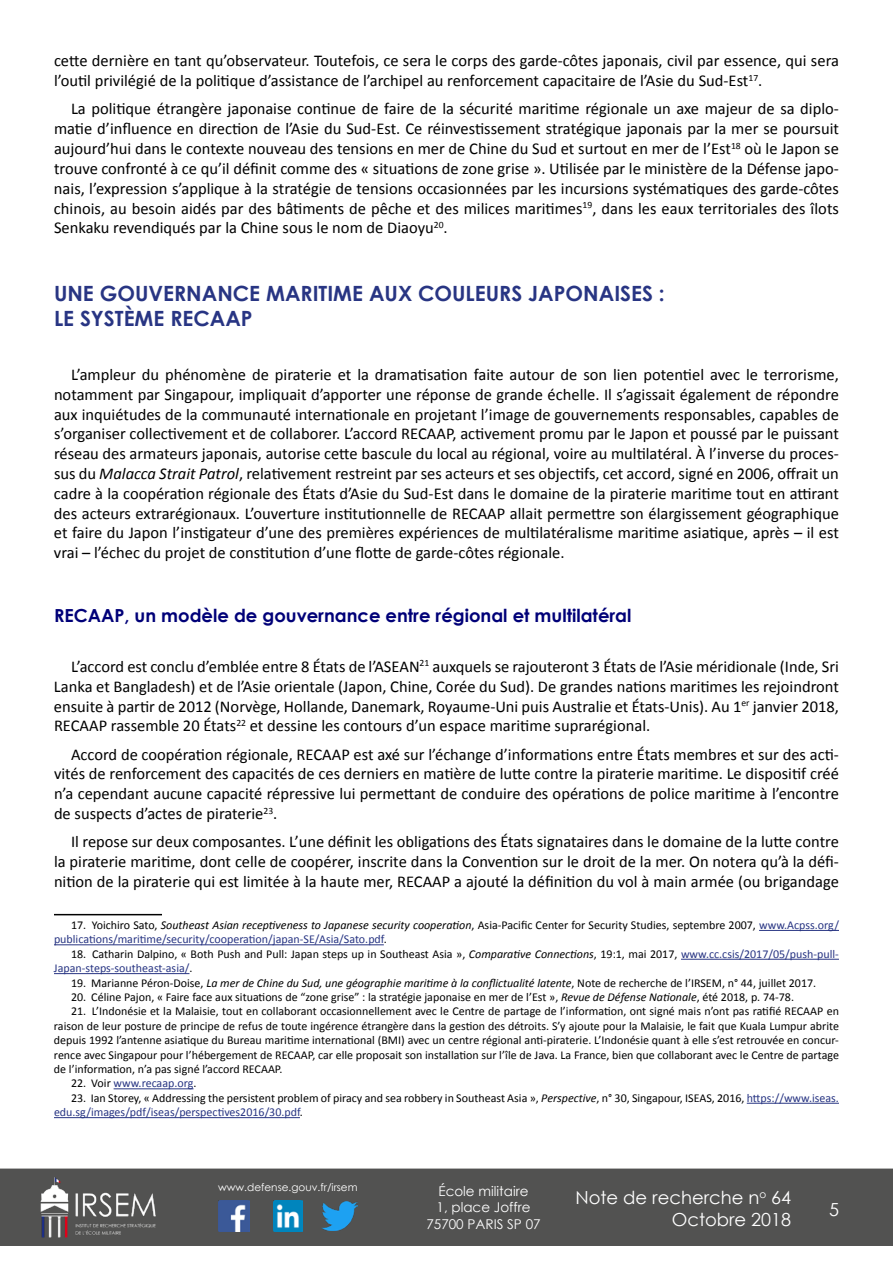
<style>
.page{position:relative;width:893px;height:1263px;background:#fff}
.page>*{position:absolute;margin:0;border:0;box-sizing:border-box;transform-origin:0 0}
.t1{font:700 21px/25.2px "Century Gothic";color:#283583}
.t2{font:700 18px "Century Gothic";color:#000078}
.t3{font:18px/21.6px "Century Gothic";color:#fff;text-align:right}
.t4{font:16.5px/19.8px "Calibri";color:#000;text-align:justify}
.t5{font:13.5px/16.2px "Century Gothic";color:#fff;text-align:center}
.t6{font:12px/14.4px "Calibri";color:#000}
.t7{font:12px/14.4px "Calibri";color:#283583}
.t8{font:10.5px "Century Gothic";color:#fff}
.s1{font-style:italic}
.s2{color:#000}
.s3{font-style:italic;color:#000}
.s4{color:#283583}
</style>
<div class="page">
<div style="left:0;top:1168px;width:893px;height:78px;background:#525251;border:2px solid #525251"></div>
<img style="left:39px;top:1169px;width:117px;height:76px">
<img style="left:322px;top:1201px;width:36px;height:30px">
<img style="left:218px;top:1200px;width:31px;height:32px">
<img style="left:274px;top:1200px;width:28px;height:32px">
<hr style="left:54px;top:914px;width:108px;height:1px;background:#000">
<hr style="left:759px;top:930px;width:80px;height:1px;background:#283583">
<hr style="left:54px;top:944px;width:330px;height:1px;background:#283583">
<hr style="left:681px;top:959px;width:158px;height:1px;background:#283583">
<hr style="left:54px;top:973px;width:135px;height:1px;background:#283583">
<hr style="left:114px;top:1088px;width:79px;height:1px;background:#283583">
<hr style="left:747px;top:1103px;width:92px;height:1px;background:#283583">
<hr style="left:54px;top:1117px;width:246px;height:1px;background:#283583">
<p class="t4" style="left:54px;top:51px;width:786px">cette dernière en tant qu’observateur. Toutefois, ce sera le corps des garde-côtes japonais, civil par essence, qui sera l’outil privilégié de la politique d’assistance de l’archipel au renforcement capacitaire de l’Asie du Sud-Est<sup>17</sup>.</p>
<p class="t4" style="left:54px;top:99px;width:786px;text-indent:17px">La politique étrangère japonaise continue de faire de la sécurité maritime régionale un axe majeur de sa diplo&shy;matie d’influence en direction de l’Asie du Sud-Est. Ce réinvestissement stratégique japonais par la mer se poursuit aujourd’hui dans le contexte nouveau des tensions en mer de Chine du Sud et surtout en mer de l’Est<sup>18</sup> où le Japon se trouve confronté à ce qu’il définit comme des « situations de zone grise ». Utilisée par le ministère de la Défense japo&shy;nais, l’expression s’applique à la stratégie de tensions occasionnées par les incursions systématiques des garde-côtes chinois, au besoin aidés par des bâtiments de pêche et des milices maritimes<sup>19</sup>, dans les eaux territoriales des îlots Senkaku revendiqués par la Chine sous le nom de Diaoyu<sup>20</sup>.</p>
<p class="t1" style="left:54px;top:280px;width:612px">UNE GOUVERNANCE MARITIME AUX COULEURS JAPONAISES :<br>LE SYSTÈME RECAAP</p>
<p class="t4" style="left:54px;top:365px;width:786px;text-indent:17px">L’ampleur du phénomène de piraterie et la dramatisation faite autour de son lien potentiel avec le terrorisme, notamment par Singapour, impliquait d’apporter une réponse de grande échelle. Il s’agissait également de répondre aux inquiétudes de la communauté internationale en projetant l’image de gouvernements responsables, capables de s’organiser collectivement et de collaborer. L’accord RECAAP, activement promu par le Japon et poussé par le puissant réseau des armateurs japonais, autorise cette bascule du local au régional, voire au multilatéral. À l’inverse du proces&shy;sus du <span class="s1">Malacca Strait Patrol</span>, relativement restreint par ses acteurs et ses objectifs, cet accord, signé en 2006, offrait un cadre à la coopération régionale des États d’Asie du Sud-Est dans le domaine de la piraterie maritime tout en attirant des acteurs extrarégionaux. L’ouverture institutionnelle de RECAAP allait permettre son élargissement géographique et faire du Japon l’instigateur d’une des premières expériences de multilatéralisme maritime asiatique, après – il est vrai – l’échec du projet de constitution d’une flotte de garde-côtes régionale.</p>
<p class="t2" style="left:54px;top:602px;width:579px">RECAAP, un modèle de gouvernance entre régional et multilatéral</p>
<p class="t4" style="left:54px;top:657px;width:786px;text-indent:17px">L’accord est conclu d’emblée entre 8 États de l’ASEAN<sup>21</sup> auxquels se rajouteront 3 États de l’Asie méridionale (Inde, Sri Lanka et Bangladesh) et de l’Asie orientale (Japon, Chine, Corée du Sud). De grandes nations maritimes les rejoindront ensuite à partir de 2012 (Norvège, Hollande, Danemark, Royaume-Uni puis Australie et États-Unis). Au 1<sup>er</sup> janvier 2018, RECAAP rassemble 20 États<sup>22</sup> et dessine les contours d’un espace maritime suprarégional.</p>
<p class="t4" style="left:54px;top:744px;width:786px;text-indent:17px">Accord de coopération régionale, RECAAP est axé sur l’échange d’informations entre États membres et sur des acti&shy;vités de renforcement des capacités de ces derniers en matière de lutte contre la piraterie maritime. Le dispositif créé n’a cependant aucune capacité répressive lui permettant de conduire des opérations de police maritime à l’encontre de suspects d’actes de piraterie<sup>23</sup>.</p>
<p class="t4" style="left:54px;top:832px;width:786px;text-indent:17px">Il repose sur deux composantes. L’une définit les obligations des États signataires dans le domaine de la lutte contre la piraterie maritime, dont celle de coopérer, inscrite dans la Convention sur le droit de la mer. On notera qu’à la défi&shy;nition de la piraterie qui est limitée à la haute mer, RECAAP a ajouté la définition du vol à main armée (ou brigandage</p>
<p class="t7" style="left:54px;top:918px;width:786px;text-indent:17px"><span class="s2">17. Yoichiro Sato,</span> <span class="s3">Southeast Asian receptiveness to Japanese security cooperation</span><span class="s2">, Asia-Pacific Center for Security Studies, septembre 2007,</span> www.Acpss.org/ publications/maritime/security/cooperation/japan-SE/Asia/Sato.pdf<span class="s2">.</span></p>
<p class="t6" style="left:54px;top:947px;width:786px;text-indent:17px">18. Catharin Dalpino, « Both Push and Pull: Japan steps up in Southeast Asia », <span class="s1">Comparative Connections</span>, 19:1, mai 2017, <span class="s4">www.cc.csis/2017/05/push-pull-<br>Japan-steps-southeast-asia/</span>.</p>
<p class="t6" style="left:71px;top:975px;width:747px">19. Marianne Péron-Doise, <span class="s1">La mer de Chine du Sud, une géographie maritime à la conflictualité latente</span>, Note de recherche de l’IRSEM, n° 44, juillet 2017.</p>
<p class="t6" style="left:71px;top:990px;width:725px">20. Céline Pajon, « Faire face aux situations de “zone grise” : la stratégie japonaise en mer de l’Est », <span class="s1">Revue de Défense Nationale</span>, été 2018, p. 74-78.</p>
<p class="t6" style="left:54px;top:1004px;width:786px;text-align:justify;text-indent:17px">21. L’Indonésie et la Malaisie, tout en collaborant occasionnellement avec le Centre de partage de l’information, ont signé mais n’ont pas ratifié RECAAP en raison de leur posture de principe de refus de toute ingérence étrangère dans la gestion des détroits. S’y ajoute pour la Malaisie, le fait que Kuala Lumpur abrite depuis 1992 l’antenne asiatique du Bureau maritime international (BMI) avec un centre régional anti-piraterie. L’Indonésie quant à elle s’est retrouvée en concur&shy;rence avec Singapour pour l’hébergement de RECAAP, car elle proposait son installation sur l’île de Java. La France, bien que collaborant avec le Centre de partage de l’information, n’a pas signé l’accord RECAAP.</p>
<p class="t7" style="left:71px;top:1076px;width:127px"><span class="s2">22. Voir</span> www.recaap.org<span class="s2">.</span></p>
<p class="t6" style="left:54px;top:1091px;width:786px;text-indent:17px">23. Ian Storey, « Addressing the persistent problem of piracy and sea robbery in Southeast Asia », <span class="s1">Perspective</span>, n° 30, Singapour, ISEAS, 2016, <span class="s4">https://www.iseas. edu.sg/images/pdf/iseas/perspectives2016/30.pdf</span>.</p>
<p class="t8" style="left:218px;top:1179px;width:141px">www.defense.gouv.fr/irsem</p>
<p class="t5" style="left:426px;top:1183px;width:116px">École militaire<br>1, place Joffre<br>75700 PARIS SP 07</p>
<p class="t3" style="left:575px;top:1186px;width:217px">Note de recherche n<sup>o</sup> 64<br>Octobre 2018</p>
<p class="t3" style="left:829px;top:1198px;width:11px">5</p>
</div>
